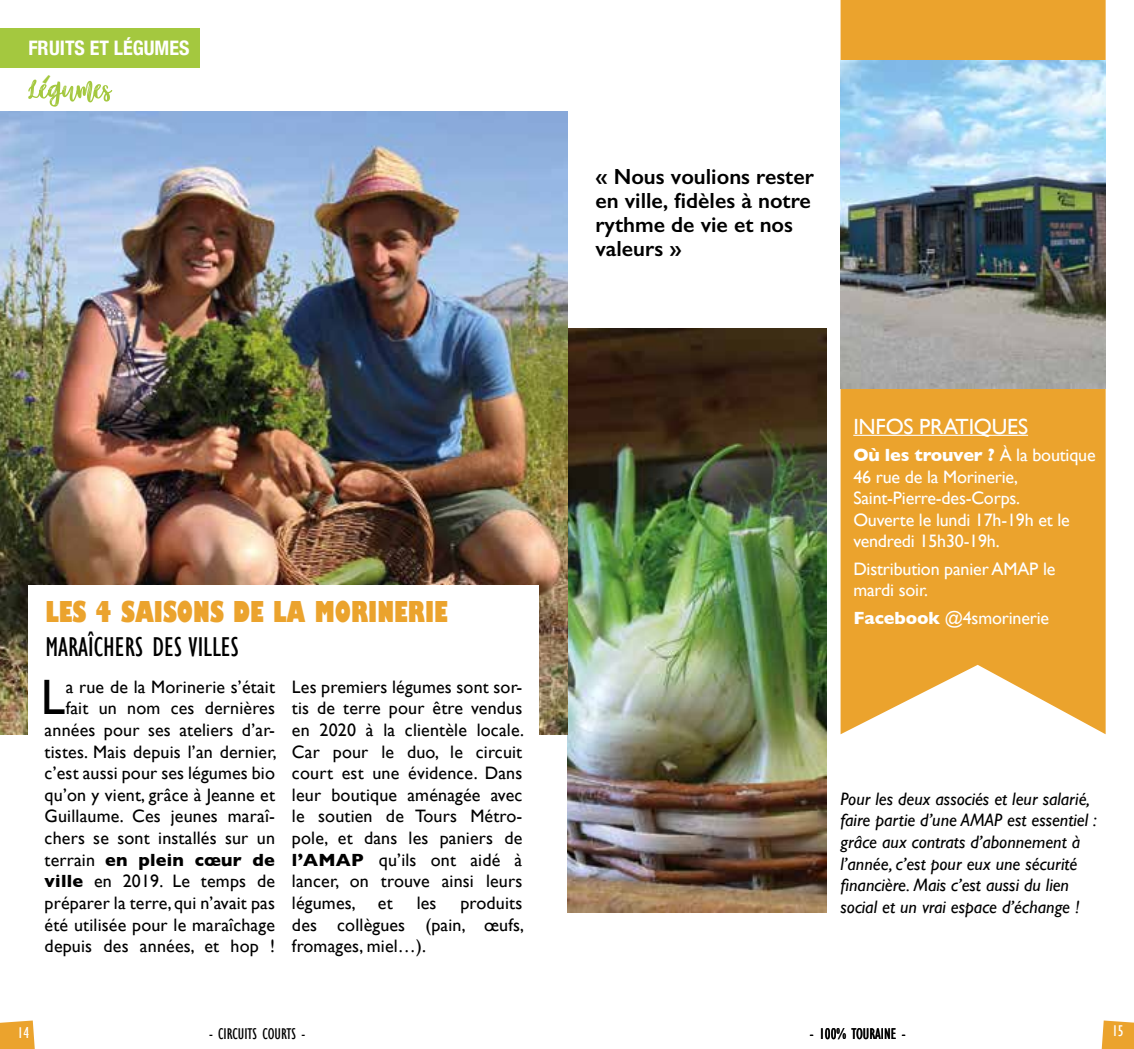
<style>
.page{position:relative;width:1134px;height:1049px;background:#fff}
.page>*{position:absolute;margin:0;border:0;box-sizing:border-box;transform-origin:0 0}
.t1{font:49.6px "Gill Sans";color:#000}
.t2{font:800 condensed 28px "Gill Sans";color:#eba32d}
.t3{font:condensed 28px "Gill Sans";color:#000}
.t4{font:600 22px/24px "Gill Sans";color:#000}
.t5{font:22px "Gill Sans";letter-spacing:-.01em;color:#fff}
.t6{font:700 condensed 20px "Helvetica Neue";color:#fff}
.t7{font:18px/21.6px "Gill Sans";letter-spacing:.01em;color:#000;text-align:justify}
.t8{font:italic 18px/21.6px "Gill Sans";color:#000}
.t9{font:18px/21.6px "Gill Sans";letter-spacing:-.01em;color:#fff}
.t10{font:condensed 16px "Gill Sans";color:#000}
.t11{font:condensed 16px "Gill Sans";color:#fff}
.s1{font-weight:700}
</style>
<div class="page">
<svg style="left:1101px;top:1020px;width:33px;height:29px"></svg>
<svg style="left:0;top:1020px;width:35px;height:29px"></svg>
<img style="left:567px;top:329px;width:259px;height:583px">
<img style="left:0;top:111px;width:567px;height:623px">
<div style="left:0;top:28px;width:200px;height:40px;background:#a4c83f"></div>
<div style="left:28px;top:585px;width:511px;height:390px;background:#fff"></div>
<svg style="left:840px;top:0;width:266px;height:734px;fill:#eba32d"></svg>
<hr style="left:853px;top:435px;width:175px;height:1px;background:#fff">
<img style="left:840px;top:60px;width:266px;height:329px">
<svg style="left:28px;top:79px;width:84px;height:28px"></svg>
<p class="t6" style="left:28px;top:31px;width:163px">FRUITS ET LÉGUMES</p>
<h2 class="t2" style="left:45px;top:594px;width:404px">LES 4 SAISONS DE LA MORINERIE</h2>
<h2 class="t3" style="left:45px;top:630px;width:195px">MARAÎCHERS DES VILLES</h2>
<p class="t7" style="left:45px;top:676px;width:234px;text-align:right">a rue de la Morinerie s’était fait un nom ces dernières années pour ses ateliers d’ar&shy;tistes. Mais depuis l’an dernier, c’est aussi pour ses légumes bio qu’on y vient, grâce à Jeanne et<br>Guillaume. Ces jeunes maraî&shy;chers se sont installés sur un terrain <span class="s1">en plein cœur de ville</span> en 2019. Le temps de préparer la terre, qui n’avait pas été utilisée pour le maraîchage depuis des années, et hop !</p>
<p class="t7" style="left:292px;top:676px;width:234px">Les premiers légumes sont sor&shy;tis de terre pour être vendus en 2020 à la clientèle locale.<br>Car pour le duo, le circuit court est une évidence. Dans leur boutique aménagée avec le soutien de Tours Métro&shy;pole, et dans les paniers de <span class="s1">l’AMAP</span> qu’ils ont aidé à lancer, on trouve ainsi leurs légumes, et</p>
<h1 class="t1" style="left:41px;top:668px;width:26px">L</h1>
<p class="t7" style="left:292px;top:892px;width:234px;text-indent:168px">produits des collègues (pain, œufs, fromages, miel…).</p>
<p class="t7" style="left:417px;top:892px;width:21px">les</p>
<p class="t4" style="left:595px;top:164px;width:220px">« Nous voulions rester en ville, fidèles à notre rythme de vie et nos valeurs »</p>
<p class="t5" style="left:853px;top:413px;width:176px">INFOS PRATIQUES</p>
<p class="t9" style="left:853px;top:444px;width:244px"><span class="s1">Où les trouver ?</span> À la boutique<br>46 rue de la Morinerie,<br>Saint-Pierre-des-Corps.<br>Ouverte le lundi 17h-19h et le vendredi 15h30-19h.</p>
<p class="t9" style="left:853px;top:557px;width:204px">Distribution panier AMAP le mardi soir.</p>
<p class="t9" style="left:853px;top:606px;width:197px"><span class="s1">Facebook</span> @4smorinerie</p>
<p class="t8" style="left:840px;top:788px;width:258px">Pour les deux associés et leur salarié, faire partie d’une AMAP est essentiel : grâce aux contrats d’abonnement à l’année, c’est pour eux une sécurité financière. Mais c’est aussi du lien social et un vrai espace d’échange !</p>
<p class="t11" style="left:18px;top:1023px;width:13px">14</p>
<p class="t10" style="left:209px;top:1024px;width:98px">- CIRCUITS COURTS -</p>
<p class="t11" style="left:1112px;top:1021px;width:13px">15</p>
<p class="t10" style="left:810px;top:1024px;width:97px">- 100% TOURAINE -</p>
</div>
